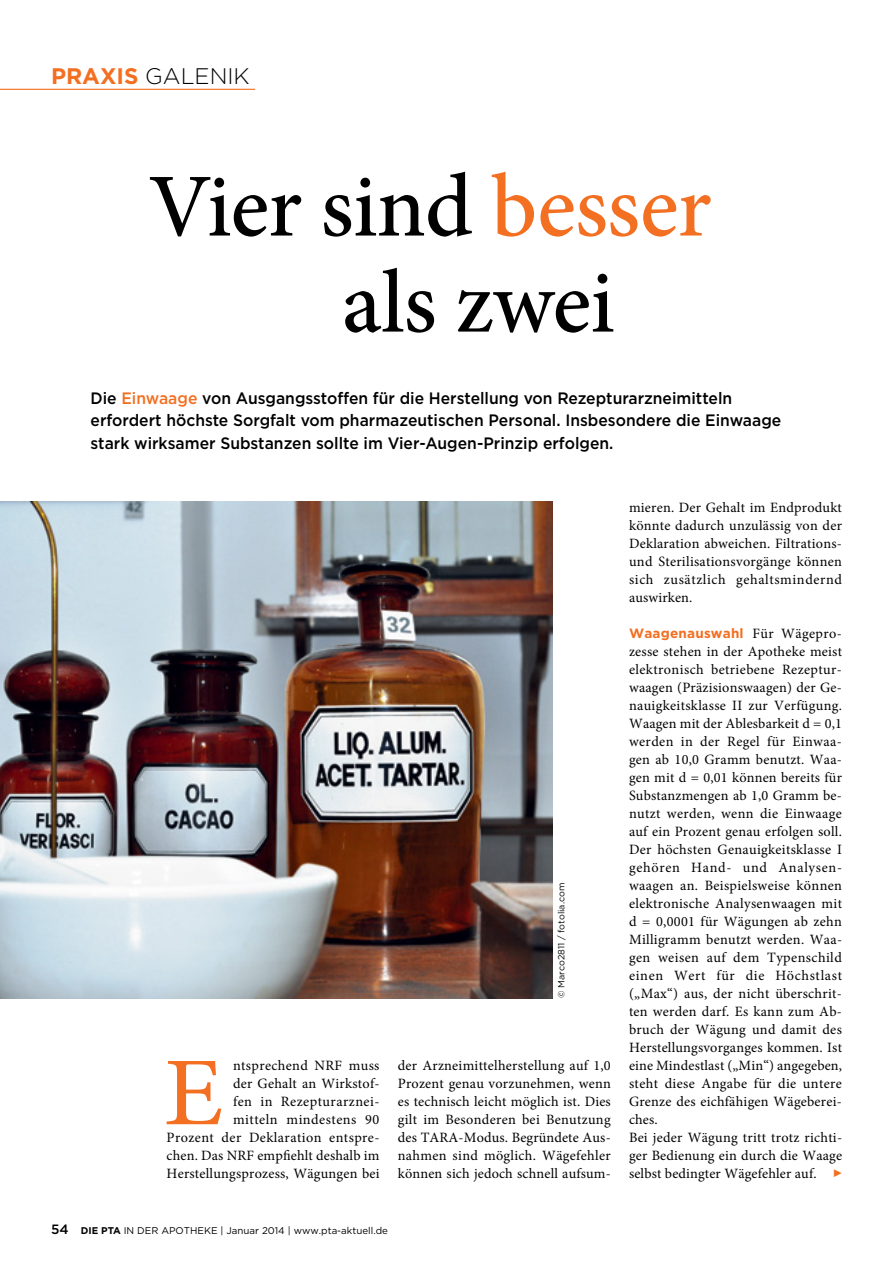
<style>
.page{position:relative;width:893px;height:1263px;background:#fff}
.page>*{position:absolute;margin:0;border:0;box-sizing:border-box;transform-origin:0 0}
.t1{font:97.2px "Minion Pro";color:#f36f21;scale:1.09 1}
.t2{font:500 90px/96px "Minion Pro";letter-spacing:-.01em;color:#000}
.t3{font:300 22.5px "Gotham";color:#000}
.t4{font:500 16.5px/22.5px "Gotham";color:#000;scale:.95 1}
.t5{font:14.25px/18px "Minion Pro";letter-spacing:.02em;color:#000;text-align:justify}
.t6{font:700 13.5px "Gotham";letter-spacing:.015em;color:#f36f21}
.t7{font:9.75px "Gotham";color:#000}
.t8{font:9px "Gotham";color:#000}
.s1{font-weight:700;color:#f36f21}
.s2{color:#f36f21}
.s3{font-weight:500;font-size:13.5px}
.s4{font-weight:700}
.s5{font-family:"Minion Pro";font-weight:400;font-size:14.25px;color:#000}
</style>
<div class="page">
<img style="left:0;top:502px;width:553px;height:496px">
<hr style="left:0;top:89px;width:255px;height:1px;background:#f36f21">
<h3 class="t3" style="left:51px;top:62px;width:200px"><span class="s1">PRAXIS</span> GALENIK</h3>
<h2 class="t2" style="left:342px;top:159px;width:371px;text-indent:-194px">Vier sind <span class="s2">besser </span>als zwei</h2>
<p class="t4" style="left:91px;top:386px;width:729px">Die <span class="s2">Einwaage</span> von Ausgangsstoffen für die Herstellung von Rezepturarzneimitteln erfordert höchste Sorgfalt vom pharmazeutischen Personal. Insbesondere die Einwaage stark wirksamer Substanzen sollte im Vier-Augen-Prinzip erfolgen.</p>
<p class="t8" style="left:555px;top:998px;width:117px;rotate:-90deg">© Marco2811 / fotolia.com</p>
<p class="t5" style="left:167px;top:1057px;width:214px;text-align:right">ntsprechend NRF muss<br>der Gehalt an Wirkstof-<br>fen in Rezepturarznei-<br>mitteln mindestens 90<br>Prozent der Deklaration entspre&shy;chen. Das NRF empfiehlt deshalb im<br>Herstellungsprozess, Wägungen bei</p>
<p class="t5" style="left:398px;top:1057px;width:215px">der Arzneimittelherstellung auf 1,0<br>Prozent genau vorzunehmen, wenn es technisch leicht möglich ist. Dies gilt im Besonderen bei Benutzung des TARA-Modus. Begründete Aus&shy;nahmen sind möglich. Wägefehler können sich jedoch schnell aufsum-</p>
<h1 class="t1" style="left:164px;top:1028px;width:57px">E</h1>
<p class="t7" style="left:51px;top:1224px;width:338px"><span class="s3">54</span> <span class="s4">DIE PTA</span> IN DER APOTHEKE | Januar 2014 | www.pta-aktuell.de</p>
<p class="t5" style="left:629px;top:499px;width:214px">mieren. Der Gehalt im Endprodukt könnte dadurch unzulässig von der Deklaration abweichen. Filtrations&shy;und Sterilisationsvorgänge können sich zusätzlich gehaltsmindernd auswirken.</p>
<p class="t6" style="left:629px;top:624px;width:214px">Waagenauswahl <span class="s5">Für Wägepro-</span></p>
<p class="t5" style="left:629px;top:643px;width:215px;text-align:left">zesse stehen in der Apotheke meist elektronisch betriebene Rezeptur&shy;waagen (Präzisionswaagen) der Ge&shy;nauigkeitsklasse II zur Verfügung.<br>Waagen mit der Ablesbarkeit d = 0,1 werden in der Regel für Einwaa&shy;gen ab 10,0 Gramm benutzt. Waa&shy;gen mit d = 0,01 können bereits für<br>Substanzmengen ab 1,0 Gramm be&shy;nutzt werden, wenn die Einwaage auf ein Prozent genau erfolgen soll.<br>Der höchsten Genauigkeitsklasse I gehören Hand- und Analysen&shy;waagen an. Beispielsweise können elektronische Analysenwaagen mit d = 0,0001 für Wägungen ab zehn<br>Milligramm benutzt werden. Waa&shy;gen weisen auf dem Typenschild einen Wert für die Höchstlast („Max“) aus, der nicht überschrit&shy;ten werden darf. Es kann zum Ab&shy;bruch der Wägung und damit des<br>Herstellungsvorganges kommen. Ist eine Mindestlast („Min“) angegeben, steht diese Angabe für die untere<br>Grenze des eichfähigen Wägeberei&shy;ches.<br>Bei jeder Wägung tritt trotz richti&shy;ger Bedienung ein durch die Waage selbst bedingter Wägefehler auf.</p>
</div>
